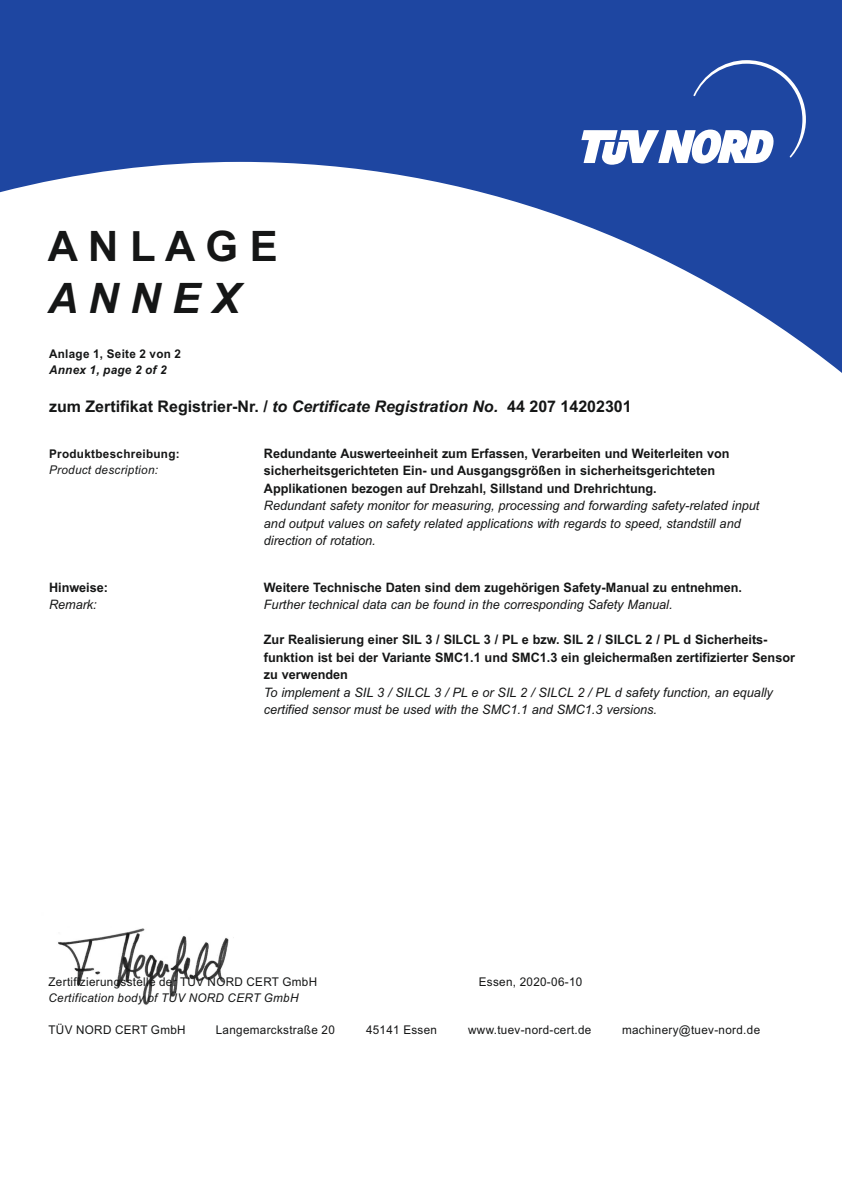
<style>
.page{position:relative;width:842px;height:1191px;background:#fff}
.page>*{position:absolute;margin:0;border:0;box-sizing:border-box;transform-origin:0 0}
.t1{font:700 42px "Arial";color:#151616}
.t2{font:italic 700 42px "Arial";color:#151616}
.t3{font:700 16px "Arial";color:#151616}
.t4{font:700 13px/17.4px "Arial";color:#151616}
.t5{font:italic 13px/17.4px "Arial";color:#151616}
.t6{font:12px "Arial";letter-spacing:.03em;color:#151616}
.t7{font:italic 12px "Arial";letter-spacing:.03em;color:#151616}
.t8{font:700 12px "Arial";letter-spacing:.03em;color:#151616}
.t9{font:italic 700 12px "Arial";letter-spacing:.03em;color:#151616}
.s1{font-style:italic}
</style>
<div class="page">
<img style="left:58px;top:928px;width:176px;height:77px">
<svg style="left:0;top:0;width:842px;height:373px;fill:#1e46a1"></svg>
<svg style="left:581px;top:60px;width:225px;height:105px"></svg>
<h1 class="t1" style="left:48px;top:230px;width:232px">A N LA G E</h1>
<h1 class="t2" style="left:48px;top:282px;width:194px">A N N E X</h1>
<p class="t8" style="left:49px;top:349px;width:134px">Anlage 1, Seite 2 von 2</p>
<p class="t9" style="left:49px;top:365px;width:119px">Annex 1, page 2 of 2</p>
<p class="t3" style="left:49px;top:400px;width:584px">zum Zertifikat Registrier-Nr. / <span class="s1">to Certificate Registration No.</span> 44 207 14202301</p>
<p class="t8" style="left:49px;top:449px;width:132px">Produktbeschreibung:</p>
<p class="t7" style="left:49px;top:465px;width:111px">Product description:</p>
<p class="t4" style="left:264px;top:446px;width:467px">Redundante Auswerteeinheit zum Erfassen, Verarbeiten und Weiterleiten von sicherheitsgerichteten Ein- und Ausgangsgrößen in sicherheitsgerichteten<br>Applikationen bezogen auf Drehzahl, Sillstand und Drehrichtung.</p>
<p class="t5" style="left:264px;top:498px;width:497px">Redundant safety monitor for measuring, processing and forwarding safety-related input and output values on safety related applications with regards to speed, standstill and direction of rotation.</p>
<p class="t4" style="left:49px;top:580px;width:61px">Hinweise:</p>
<p class="t5" style="left:49px;top:597px;width:49px">Remark:</p>
<p class="t4" style="left:264px;top:580px;width:480px">Weitere Technische Daten sind dem zugehörigen Safety-Manual zu entnehmen.</p>
<p class="t5" style="left:264px;top:597px;width:410px">Further technical data can be found in the corresponding Safety Manual.</p>
<p class="t4" style="left:264px;top:632px;width:533px">Zur Realisierung einer SIL 3 / SILCL 3 / PL e bzw. SIL 2 / SILCL 2 / PL d Sicherheits&shy;funktion ist bei der Variante SMC1.1 und SMC1.3 ein gleichermaßen zertifizierter Sensor zu verwenden</p>
<p class="t5" style="left:264px;top:684px;width:510px">To implement a SIL 3 / SILCL 3 / PL e or SIL 2 / SILCL 2 / PL d safety function, an equally certified sensor must be used with the SMC1.1 and SMC1.3 versions.</p>
<p class="t6" style="left:49px;top:977px;width:270px">Zertifizierungsstelle der TÜV NORD CERT GmbH</p>
<p class="t7" style="left:49px;top:993px;width:251px">Certification body of TÜV NORD CERT GmbH</p>
<p class="t6" style="left:479px;top:977px;width:105px">Essen, 2020-06-10</p>
<p class="t6" style="left:49px;top:1024px;width:139px">TÜV NORD CERT GmbH</p>
<p class="t6" style="left:216px;top:1024px;width:121px">Langemarckstraße 20</p>
<p class="t6" style="left:366px;top:1024px;width:73px">45141 Essen</p>
<p class="t6" style="left:468px;top:1024px;width:125px">www.tuev-nord-cert.de</p>
<p class="t6" style="left:622px;top:1024px;width:140px">machinery@tuev-nord.de</p>
</div>
